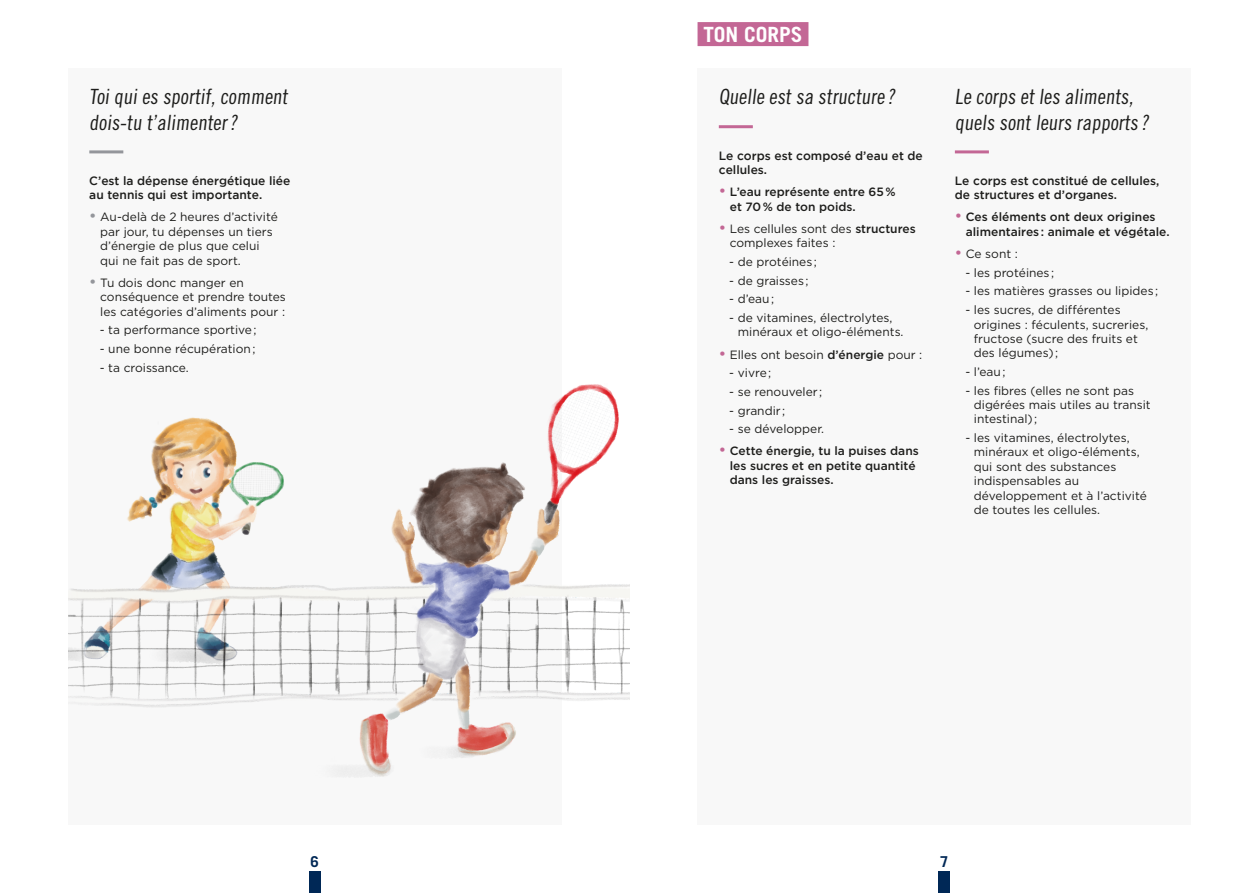
<style>
.page{position:relative;width:1259px;height:893px;background:#fff}
.page>*{position:absolute;margin:0;border:0;box-sizing:border-box;transform-origin:0 0}
.Sous-titre_Rubrique{font:21px/25.2px "Trade Gothic LT Std Cn 18";color:#1d1d1b}
.Titre_Rubrique{font:700 21px "Trade Gothic LT Std";color:#fff}
.t1{font:700 15px "Trade Gothic LT Std";color:#002856}
.Texte_courant{font:12px/14.4px "Gotham";color:#1d1d1b}
.Texte_courant-2{font:500 12px/14.4px "Gotham";color:#1d1d1b}
.Petit_chapeau{font:500 12px/14.4px "Gotham";color:#1d1d1b}
.Texte_courant-3{font:500 12px/14.4px "Gotham";color:#1d1d1b}
.s1{font-weight:500;font-size:15px;color:#94969b}
.s2{font-size:15px;color:#c36795}
.s3{font-weight:500;font-size:15px;color:#c36795}
.s4{font-weight:500}
</style>
<div class="page">
<div style="left:309px;top:871px;width:11px;height:22px;background:#002856"></div>
<div style="left:938px;top:871px;width:11px;height:22px;background:#002856"></div>
<div style="left:68px;top:68px;width:493px;height:757px;background:#f8f8f8"></div>
<div style="left:697px;top:68px;width:494px;height:757px;background:#f8f8f8"></div>
<div style="left:697px;top:22px;width:111px;height:24px;background:#c36795"></div>
<hr style="left:719px;top:125px;width:34px;height:3px;background:#c36795">
<hr style="left:955px;top:150px;width:34px;height:3px;background:#c36795">
<hr style="left:89px;top:150px;width:34px;height:3px;background:#94969b">
<img style="left:68px;top:384px;width:561px;height:393px">
<p class="Sous-titre_Rubrique" style="left:89px;top:84px;width:203px">Toi qui es sportif, comment dois-tu t’alimenter?</p>
<p class="Petit_chapeau" style="left:89px;top:173px;width:203px">C’est la dépense énergétique liée au tennis qui est importante.</p>
<p class="Texte_courant" style="left:100px;top:210px;width:179px;text-indent:-11px"><span class="s1">•</span> Au-delà de 2 heures d’activité par jour, tu dépenses un tiers d’énergie de plus que celui qui ne fait pas de sport.</p>
<p class="Texte_courant" style="left:100px;top:275px;width:187px;text-indent:-11px"><span class="s1">•</span> Tu dois donc manger en conséquence et prendre toutes les catégories d’aliments pour :</p>
<p class="Texte_courant" style="left:100px;top:323px;width:158px">- ta performance sportive;</p>
<p class="Texte_courant" style="left:100px;top:341px;width:157px">- une bonne récupération;</p>
<p class="Texte_courant" style="left:100px;top:360px;width:91px">- ta croissance.</p>
<p class="Titre_Rubrique" style="left:703px;top:21px;width:101px">TON CORPS</p>
<p class="Sous-titre_Rubrique" style="left:719px;top:84px;width:181px">Quelle est sa structure?</p>
<p class="Petit_chapeau" style="left:719px;top:148px;width:205px">Le corps est composé d’eau et de cellules.</p>
<p class="Texte_courant-2" style="left:730px;top:185px;width:167px;text-indent:-11px"><span class="s2">•</span> L’eau représente entre 65% et 70% de ton poids.</p>
<p class="Texte_courant" style="left:730px;top:221px;width:187px;text-indent:-11px"><span class="s3">•</span> Les cellules sont des <span class="s4">structures </span>complexes faites :</p>
<p class="Texte_courant" style="left:729px;top:254px;width:89px">- de protéines ;</p>
<p class="Texte_courant" style="left:729px;top:273px;width:81px">- de graisses ;</p>
<p class="Texte_courant" style="left:729px;top:292px;width:46px">- d’eau;</p>
<p class="Texte_courant" style="left:738px;top:310px;width:167px;text-indent:-8px">- de vitamines, électrolytes, minéraux et oligo-éléments.</p>
<p class="Texte_courant" style="left:719px;top:347px;width:205px"><span class="s3">•</span> Elles ont besoin <span class="s4">d’énergie</span> pour :</p>
<p class="Texte_courant" style="left:729px;top:366px;width:43px">- vivre;</p>
<p class="Texte_courant" style="left:729px;top:384px;width:94px">- se renouveler ;</p>
<p class="Texte_courant" style="left:729px;top:403px;width:57px">- grandir ;</p>
<p class="Texte_courant" style="left:729px;top:422px;width:96px">- se développer.</p>
<p class="Texte_courant-2" style="left:730px;top:444px;width:190px;text-indent:-11px"><span class="s2">•</span> Cette énergie, tu la puises dans les sucres et en petite quantité dans les graisses.</p>
<p class="Sous-titre_Rubrique" style="left:955px;top:84px;width:198px">Le corps et les aliments, quels sont leurs rapports?</p>
<p class="Texte_courant-3" style="left:955px;top:173px;width:206px">Le corps est constitué de cellules, de structures et d’organes.</p>
<p class="Texte_courant-2" style="left:966px;top:210px;width:205px;text-indent:-11px"><span class="s2">•</span> Ces éléments ont deux origines alimentaires : animale et végétale.</p>
<p class="Texte_courant" style="left:955px;top:246px;width:65px"><span class="s3">•</span> Ce sont :</p>
<p class="Texte_courant" style="left:965px;top:265px;width:90px">- les protéines ;</p>
<p class="Texte_courant" style="left:965px;top:284px;width:194px">- les matières grasses ou lipides ;</p>
<p class="Texte_courant" style="left:974px;top:302px;width:176px;text-indent:-8px">- les sucres, de différentes origines : féculents, sucreries, fructose (sucre des fruits et des légumes) ;</p>
<p class="Texte_courant" style="left:965px;top:364px;width:42px">- l’eau;</p>
<p class="Texte_courant" style="left:974px;top:383px;width:178px;text-indent:-8px">- les fibres (elles ne sont pas digérées mais utiles au transit intestinal) ;</p>
<p class="Texte_courant" style="left:974px;top:430px;width:175px;text-indent:-8px">- les vitamines, électrolytes, minéraux et oligo-éléments, qui sont des substances indispensables au développement et à l’activité de toutes les cellules.</p>
<p class="t1" style="left:310px;top:853px;width:10px">6</p>
<p class="t1" style="left:940px;top:853px;width:10px">7</p>
</div>
